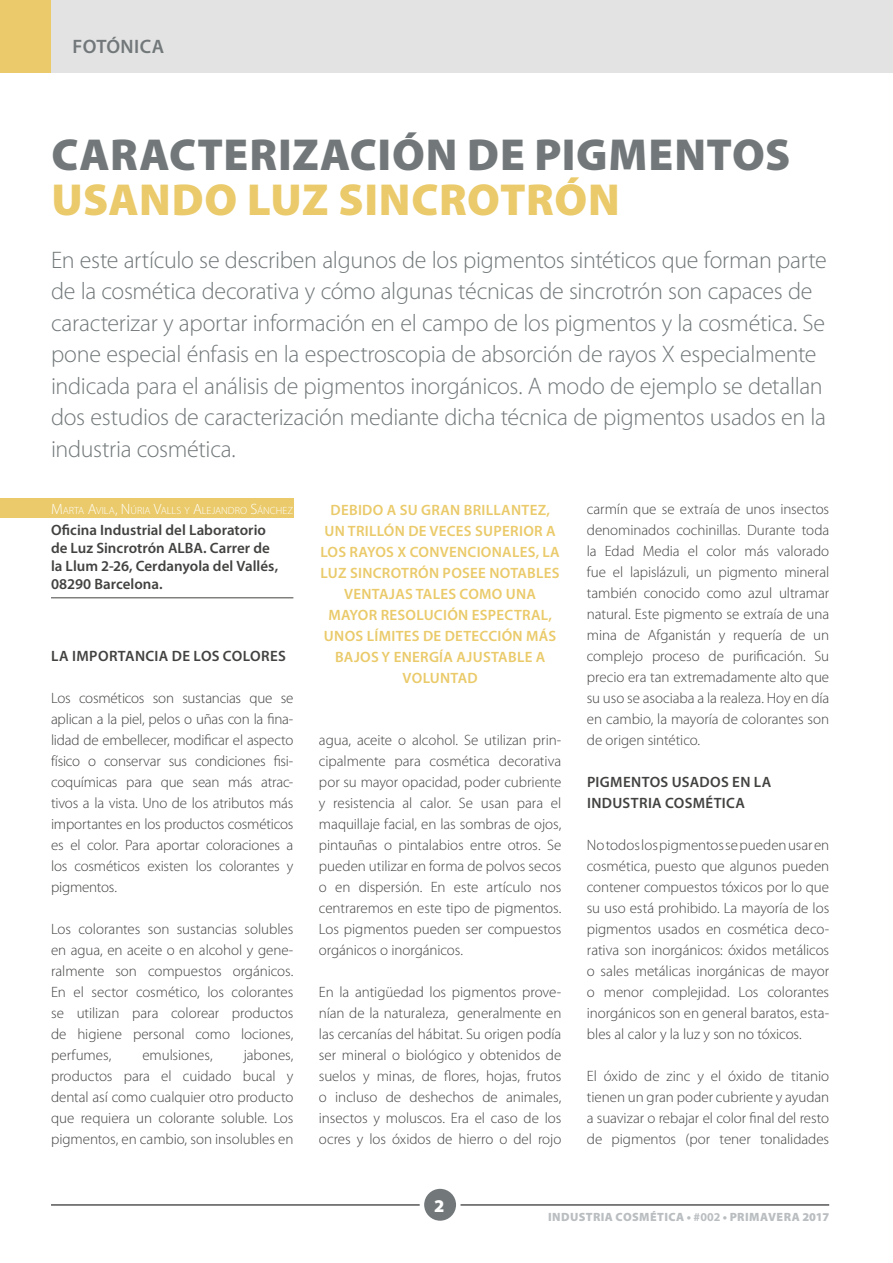
<style>
.page{position:relative;width:893px;height:1263px;background:#fff}
.page>*{position:absolute;margin:0;border:0;box-sizing:border-box;transform-origin:0 0}
.t1{font:900 45px "Myriad Pro";letter-spacing:.015em;color:#72787a}
.t2{font:900 45px "Myriad Pro";letter-spacing:.01em;color:#eaca6a}
.t3{font:300 24px/31.5px "Myriad Pro";letter-spacing:-.015em;color:#72787a}
.t4{font:600 19.5px "Myriad Pro";letter-spacing:.02em;color:#72787a}
.t5{font:900 18px "Myriad Pro";color:#fff}
.t6{font:300 15px/21px "Myriad Pro";letter-spacing:-.005em;color:#424241;text-align:justify}
.t7{font:600 15px/21px "Myriad Pro";letter-spacing:.02em;color:#eaca6a}
.t8{font:600 15px/18px "Myriad Pro";letter-spacing:.005em;color:#424241}
.t9{font:600 15px/21px "Myriad Pro";letter-spacing:.025em;color:#424241}
.t10{font:900 12px "Myriad Pro";letter-spacing:.035em;color:#babec1}
.t11{font:300 10.5px "Myriad Pro";color:#fff}
.s1{font-size:15px}
.s2{font-weight:700}
</style>
<div class="page">
<div style="left:0;top:0;width:893px;height:72px;background:#e3e3e3"></div>
<div style="left:0;top:0;width:51px;height:72px;background:#eaca6a"></div>
<hr style="left:51px;top:1205px;width:778px;height:1px;background:#000">
<svg style="left:422px;top:1186px;width:36px;height:37px"></svg>
<div style="left:420px;top:1184px;width:41px;height:41px;border:4px solid #fff;border-radius:50%"></div>
<div style="left:0;top:499px;width:293px;height:19px;background:#eaca6a"></div>
<hr style="left:51px;top:597px;width:242px;height:1px;background:#424241">
<h3 class="t4" style="left:72px;top:36px;width:93px">fotónica</h3>
<h1 class="t1" style="left:51px;top:129px;width:740px">CARACTERIZACIÓN DE PIGMENTOS</h1>
<h1 class="t2" style="left:51px;top:174px;width:570px">USANDO LUZ SINCROTRÓN</h1>
<p class="t3" style="left:51px;top:244px;width:777px">En este artículo se describen algunos de los pigmentos sintéticos que forman parte de la cosmética decorativa y cómo algunas técnicas de sincrotrón son capaces de caracterizar y aportar información en el campo de los pigmentos y la cosmética. Se pone especial énfasis en la espectroscopia de absorción de rayos X especialmente indicada para el análisis de pigmentos inorgánicos. A modo de ejemplo se detallan dos estudios de caracterización mediante dicha técnica de pigmentos usados en la industria cosmética.</p>
<p class="t11" style="left:51px;top:505px;width:244px"><span class="s1">M</span>ARTA <span class="s1">A</span>VILA<span class="s1">, N</span>ÚRIA <span class="s1">V</span>ALLS Y <span class="s1">A</span>LEJAN DRO <span class="s1">S</span>ÁNCHEZ</p>
<p class="t8" style="left:51px;top:521px;width:229px">Oficina Industrial del Laboratorio de Luz Sincrotrón ALBA. Carrer de la Llum 2-26, Cerdanyola del Vallés,<br>08290 Barcelona.</p>
<p class="t8" style="left:51px;top:647px;width:77px">LA IMPORTANCIA</p>
<p class="t8" style="left:172px;top:647px;width:116px">DE LOS COLORES</p>
<p class="t6" style="left:51px;top:688px;width:244px">Los cosméticos son sustancias que se aplican a la piel, pelos o uñas con la fina&shy;lidad de embellecer, modificar el aspecto físico o conservar sus condiciones fisi&shy;coquímicas para que sean más atrac&shy;tivos a la vista. Uno de los atributos más importantes en los productos cosméticos es el color. Para aportar coloraciones a los cosméticos existen los colorantes y pigmentos.</p>
<p class="t6" style="left:51px;top:919px;width:244px">Los colorantes son sustancias solubles en agua, en aceite o en alcohol y gene&shy;ralmente son compuestos orgánicos.<br>En el sector cosmético, los colorantes se utilizan para colorear productos de higiene personal como lociones, perfumes,</p>
<p class="t6" style="left:51px;top:1045px;width:244px;text-indent:193px">jabones, productos para el cuidado bucal y dental así como cualquier otro producto que requiera un colorante soluble. Los pigmentos, en cambio, son insolubles en</p>
<p class="t6" style="left:142px;top:1045px;width:72px">emulsiones,</p>
<p class="t7" style="left:330px;top:500px;width:182px">DEBIDO A SU GRAN BRILLANT</p>
<p class="t7" style="left:320px;top:500px;width:236px;text-indent:209px">EZ,<br>UN TRILLÓN DE VECES SUPERIOR A<br>LOS RAYOS X CON</p>
<p class="t7" style="left:440px;top:542px;width:28px">VENCIONA</p>
<p class="t7" style="left:512px;top:542px;width:49px">LES, LA</p>
<p class="t7" style="left:321px;top:563px;width:179px">LUZ SINCROTRÓN POSEE NOTA</p>
<p class="t7" style="left:527px;top:563px;width:34px">BLES</p>
<p class="t7" style="left:344px;top:584px;width:27px">VENTA</p>
<p class="t7" style="left:328px;top:584px;width:198px;text-indent:61px">JAS TALES COMO UNA<br>MAYOR RESOLUCIÓN</p>
<p class="t7" style="left:324px;top:605px;width:230px;text-indent:148px">ESPECTRAL,<br>UNOS LÍMITES DE DETECCIÓN</p>
<p class="t7" style="left:526px;top:626px;width:32px">MÁS</p>
<p class="t7" style="left:335px;top:647px;width:211px">BAJOS Y ENERGÍA AJUSTABLE A</p>
<p class="t7" style="left:403px;top:668px;width:48px">VOLUNTA</p>
<p class="t7" style="left:468px;top:668px;width:12px">D</p>
<p class="t6" style="left:319px;top:730px;width:244px">agua, aceite o alcohol. Se utilizan prin&shy;cipalmente para cosmética decorativa por su mayor opacidad, poder cubriente y resistencia al calor. Se usan para el maquillaje facial, en las sombras de ojos, pintauñas o pintalabios entre otros. Se pueden utilizar en forma de polvos secos o en dispersión. En este artículo nos centraremos en este tipo de pigmentos.<br>Los pigmentos pueden ser compuestos orgánicos o inorgánicos.</p>
<p class="t6" style="left:319px;top:982px;width:244px">En la antigüedad los pigmentos prove&shy;nían de la naturaleza, generalmente en las cercanías del hábitat. Su origen podía ser mineral o biológico y obtenidos de suelos y minas, de flores, hojas, frutos o incluso de deshechos de animales, insectos y moluscos. Era el caso de los ocres y los óxidos de hierro o del rojo</p>
<p class="t6" style="left:587px;top:499px;width:244px">carmín que se extraía de unos insectos denominados cochinillas. Durante toda la Edad Media el color más valorado fue el lapislázuli, un pigmento mineral también conocido como azul ultramar natural. Este pigmento se extraía de una mina de Afganistán y requería de un complejo proceso de purificación. Su precio era tan extremadamente alto que su uso se asociaba a la realeza. Hoy en día en cambio, la mayoría de colorantes son de origen sintético.</p>
<p class="t8" style="left:587px;top:773px;width:55px">PIGMENTO</p>
<p class="t9" style="left:587px;top:772px;width:185px;text-indent:73px">S USADOS EN LA<br>IN DUSTRIA COSMÉTICA</p>
<p class="t6" style="left:587px;top:835px;width:244px">No todos los pigmentos se pueden usar en cosmética, puesto que algunos pueden contener compuestos tóxicos por lo que su uso está prohibido. La mayoría de los pigmentos usados en cosmética deco&shy;rativa son inorgánicos: óxidos metálicos o sales metálicas inorgánicas de mayor o menor complejidad. Los colorantes inorgánicos son en general baratos, esta&shy;bles al calor y la luz y son no tóxicos.</p>
<p class="t6" style="left:587px;top:1066px;width:244px">El óxido de zinc y el óxido de titanio tienen un gran poder cubriente y ayudan a suavizar o rebajar el color final del resto de pigmentos (por tener tonalidades</p>
<p class="t5" style="left:434px;top:1195px;width:12px">2</p>
<p class="t10" style="left:548px;top:1210px;width:283px">INDUSTRIA COSMÉTICA • <span class="s2">#002</span> • PRIMAVERA 2017</p>
</div>
